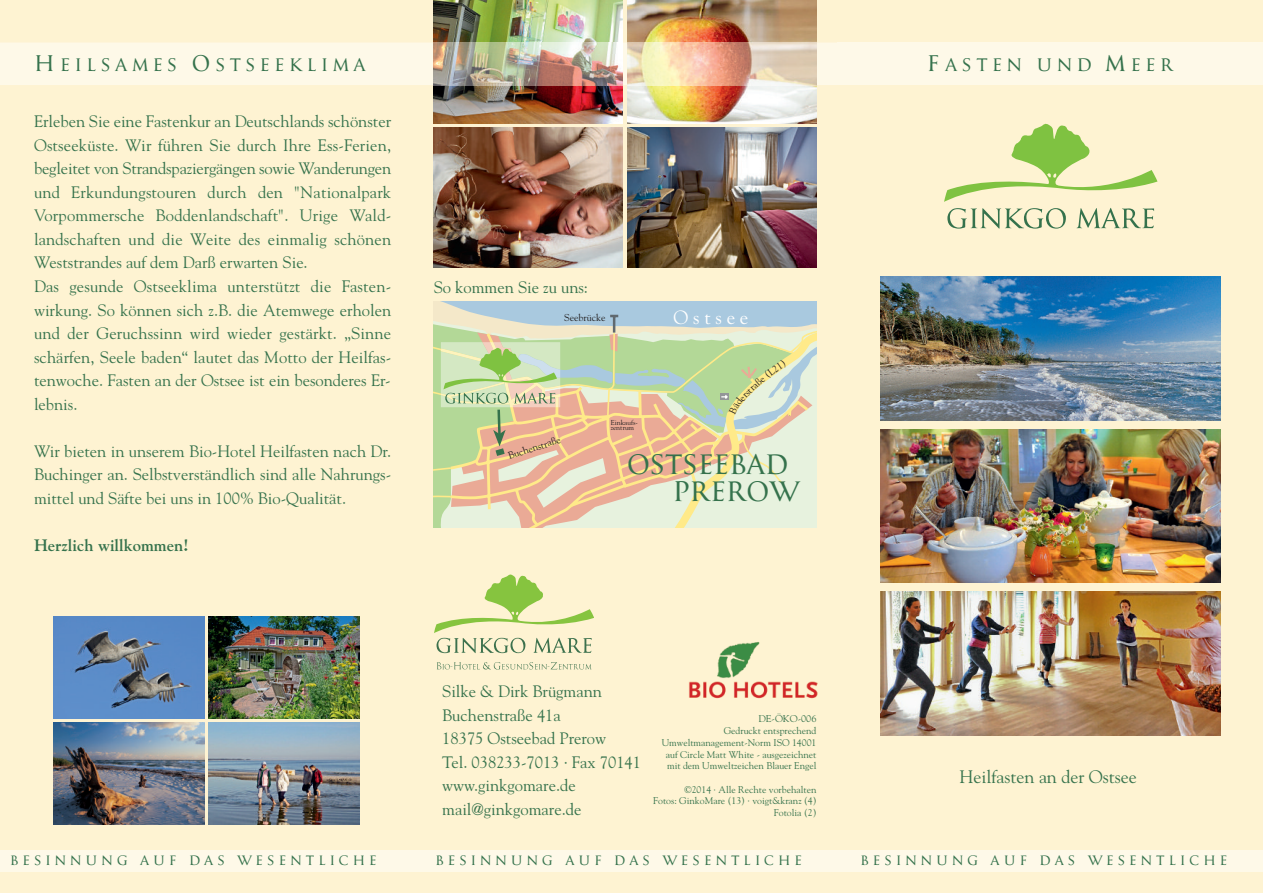
<style>
.page{position:relative;width:1263px;height:893px;background:#fff}
.page>*{position:absolute;margin:0;border:0;box-sizing:border-box;transform-origin:0 0}
.t1{font:500 27.9px/27.9px "Goudy Trajan";color:#35724c}
.t2{font:19.05px "Goudy";letter-spacing:.25em;color:#fff}
.t3{font:500 18px "Goudy Trajan";letter-spacing:.25em;color:#35724c}
.t4{font:18px "Goudy";color:#35724c}
.t5{font:16.5px/23.5px "Goudy";color:#35724c}
.t6{font:700 16.5px "Goudy";color:#35724c}
.t7{font:500 13.5px "Goudy Trajan";letter-spacing:.3em;color:#35724c}
.t8{font:9.9px "Goudy";color:#231f20}
.t9{font:9.75px/11.7px "Goudy";color:#35724c;text-align:right;scale:1.05 1}
.t10{font:9.75px/11.7px "Goudy";color:#35724c;text-align:right}
.t11{font:7.2px/5.4px "Goudy";color:#231f20}
.s1{font-size:22.5px}
</style>
<div class="page">
<div style="left:0;top:0;width:838px;height:893px;background:#fef3d2"></div>
<div style="left:838px;top:0;width:425px;height:893px;background:#fef3d2"></div>
<img style="left:627px;top:0;width:189px;height:123px">
<img style="left:434px;top:0;width:189px;height:123px">
<div style="left:0;top:850px;width:412px;height:22px;background:#fef9e8"></div>
<div style="left:412px;top:850px;width:426px;height:22px;background:#fef9e8"></div>
<img style="left:689px;top:642px;width:129px;height:57px">
<svg style="left:437px;top:662px;width:154px;height:7px"></svg>
<svg style="left:434px;top:574px;width:160px;height:79px"></svg>
<div style="left:838px;top:850px;width:425px;height:22px;background:#fef9e8"></div>
<svg style="left:944px;top:124px;width:213px;height:78px"></svg>
<svg style="left:947px;top:208px;width:119px;height:21px"></svg>
<svg style="left:1076px;top:208px;width:78px;height:20px"></svg>
<img style="left:880px;top:276px;width:340px;height:145px">
<img style="left:880px;top:429px;width:340px;height:154px">
<img style="left:880px;top:591px;width:340px;height:145px">
<div style="left:0;top:43px;width:838px;height:42px;background:#fef9e8"></div>
<div style="left:838px;top:43px;width:425px;height:42px;background:#fef9e8"></div>
<img style="left:627px;top:43px;width:189px;height:42px">
<img style="left:434px;top:43px;width:189px;height:42px">
<img style="left:627px;top:128px;width:189px;height:140px">
<img style="left:434px;top:128px;width:189px;height:140px">
<img style="left:53px;top:617px;width:151px;height:102px">
<img style="left:208px;top:617px;width:151px;height:102px">
<img style="left:53px;top:723px;width:151px;height:102px">
<img style="left:208px;top:723px;width:151px;height:102px">
<svg style="left:434px;top:302px;width:382px;height:225px;background:#d6d5b5"></svg>
<p class="t3" style="left:34px;top:54px;width:333px"><span class="s1">H</span>EILSAMES <span class="s1">O</span>STSEEKLIMA</p>
<p class="t3" style="left:927px;top:54px;width:248px"><span class="s1">F</span>ASTEN UND <span class="s1">M</span>EER</p>
<p class="t5" style="left:34px;top:110px;width:359px">Erleben Sie eine Fastenkur an Deutschlands schönster Ostseeküste. Wir führen Sie durch Ihre Ess-Ferien, begleitet von Strandspaziergängen sowie Wanderungen und Erkundungstouren durch den "Nationalpark Vorpommersche Boddenlandschaft". Urige Wald&shy;landschaften und die Weite des einmalig schönen Weststrandes auf dem Darß erwarten Sie.<br>Das gesunde Ostseeklima unterstützt die Fasten&shy;wirkung. So können sich z.B. die Atemwege erholen und der Geruchssinn wird wieder gestärkt. „Sinne schärfen, Seele baden“ lautet das Motto der Heilfas&shy;tenwoche. Fasten an der Ostsee ist ein besonderes Er&shy;lebnis.</p>
<p class="t5" style="left:34px;top:439px;width:359px;text-align:justify">Wir bieten in unserem Bio-Hotel Heilfasten nach Dr.<br>Buchinger an. Selbstverständlich sind alle Nahrungs&shy;mittel und Säfte bei uns in 100% Bio-Qualität.</p>
<p class="t6" style="left:34px;top:536px;width:156px">Herzlich willkommen!</p>
<p class="t5" style="left:434px;top:275px;width:156px">So kommen Sie zu uns:</p>
<p class="t8" style="left:564px;top:312px;width:43px">Seebrücke</p>
<p class="t2" style="left:674px;top:306px;width:76px">Ostsee</p>
<p class="t11" style="left:611px;top:419px;width:29px">Einkaufs&shy;zentrum</p>
<p class="t8" style="left:506px;top:450px;width:56px;rotate:-18deg">Buchenstraße</p>
<h1 class="t1" style="left:673px;top:450px;width:127px;text-indent:-45px">OSTSEEBAD<br>PREROW</h1>
<p class="t5" style="left:442px;top:680px;width:200px">Silke &amp; Dirk Brügmann<br>Buchenstraße 41a<br>18375 Ostseebad Prerow<br>Tel. 038233-7013 · Fax 70141 www.ginkgomare.de mail@ginkgomare.de</p>
<p class="t9" style="left:662px;top:713px;width:149px">DE-ÖKO-006<br>Gedruckt entsprechend<br>Umweltmanagement-Norm ISO 14001 auf Circle Matt White - ausgezeichnet mit dem Umweltzeichen Blauer Engel</p>
<p class="t10" style="left:653px;top:783px;width:165px">©2014 · Alle Rechte vorbehalten<br>Fotos: GinkoMare (13) · voigt&amp;kranz (4)<br>Fotolia (2)</p>
<p class="t7" style="left:10px;top:853px;width:368px">BESINNUNG AUF DAS WESENTLICHE</p>
<p class="t7" style="left:435px;top:853px;width:368px">BESINNUNG AUF DAS WESENTLICHE</p>
<p class="t4" style="left:960px;top:766px;width:179px">Heilfasten an der Ostsee</p>
<p class="t7" style="left:861px;top:853px;width:368px">BESINNUNG AUF DAS WESENTLICHE</p>
</div>
